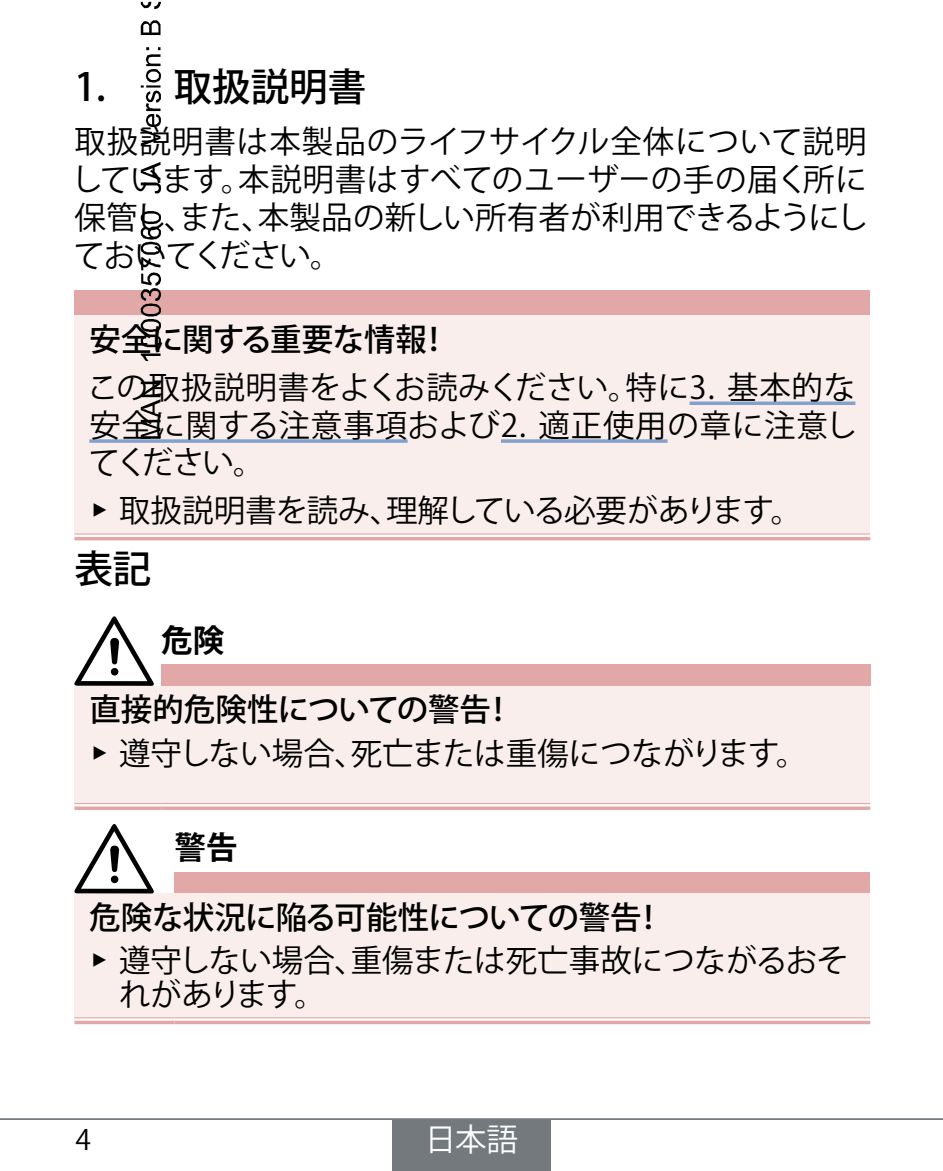
<style>
.page{position:relative;width:943px;height:1171px;background:#fff}
.page>*{position:absolute;margin:0;border:0;box-sizing:border-box;transform-origin:0 0}
.t1{font:500 38.5px "Koz Go Pro";color:#000}
.t2{font:31.5px/37.8px "Koz Go Pro";color:#000;text-align:justify}
.t3{font:31.5px "Koz Go Pro";letter-spacing:-.02em;color:#000}
.t4{font:500 31.5px "Koz Go Pro";letter-spacing:-.02em;color:#000}
.t5{font:700 31.5px "Koz Go Pro";color:#000}
.t6{font:31.5px "Koz Go Pro";color:#fff}
.t7{font:28px "Koz Go Pro";color:#000}
.s1{font-family:"Arial Unicode MS"}
.s2{font-weight:500}
</style>
<div class="page">
<div style="left:74px;top:290px;width:796px;height:26px;background:#e2a8a8"></div>
<div style="left:74px;top:316px;width:796px;height:221px;background:#faeeed"></div>
<svg style="left:74px;top:534px;width:796px;height:3px;fill:#fdf9f9"></svg>
<hr style="left:74px;top:533px;width:796px;height:1px;background:#e2a8a8">
<hr style="left:74px;top:537px;width:796px;height:3px;background:#e2a8a8">
<svg style="left:689px;top:401px;width:166px;height:4px"></svg>
<svg style="left:89px;top:439px;width:318px;height:4px"></svg>
<svg style="left:501px;top:439px;width:166px;height:4px"></svg>
<div style="left:161px;top:664px;width:709px;height:22px;background:#e2a8a8"></div>
<div style="left:74px;top:686px;width:796px;height:120px;background:#faeeed"></div>
<div style="left:74px;top:803px;width:87px;height:7px;background:#fcf8f8"></div>
<div style="left:161px;top:803px;width:709px;height:7px;background:#fcf8f8"></div>
<hr style="left:74px;top:803px;width:87px;height:1px;background:#e2a8a8">
<svg style="left:74px;top:806px;width:87px;height:4px"></svg>
<hr style="left:161px;top:803px;width:709px;height:1px;background:#e2a8a8">
<svg style="left:161px;top:806px;width:709px;height:4px;background:#e5b2b2"></svg>
<svg style="left:74px;top:616px;width:80px;height:70px"></svg>
<div style="left:111px;top:668px;width:7px;height:7px;background:#000;border-radius:50%"></div>
<div style="left:175px;top:872px;width:695px;height:21px;background:#e2a8a8"></div>
<div style="left:74px;top:893px;width:796px;height:127px;background:#faeeed"></div>
<svg style="left:75px;top:1018px;width:100px;height:2px"></svg>
<svg style="left:175px;top:1018px;width:695px;height:2px"></svg>
<hr style="left:74px;top:1017px;width:101px;height:1px;background:#e2a8a8">
<svg style="left:74px;top:1020px;width:101px;height:4px"></svg>
<hr style="left:175px;top:1017px;width:695px;height:1px;background:#e2a8a8">
<svg style="left:175px;top:1020px;width:695px;height:4px;background:#e7b8b8"></svg>
<svg style="left:74px;top:824px;width:80px;height:69px"></svg>
<div style="left:111px;top:875px;width:7px;height:8px;background:#000;border-radius:50%"></div>
<hr style="left:0;top:1118px;width:943px;height:2px;background:#73797c">
<div style="left:392px;top:1119px;width:159px;height:52px;background:#73797c"></div>
<svg style="left:141px;top:382px;width:19px;height:57px"></svg>
<svg style="left:141px;top:353px;width:19px;height:8px"></svg>
<svg style="left:141px;top:211px;width:20px;height:136px"></svg>
<svg style="left:141px;top:162px;width:20px;height:31px"></svg>
<svg style="left:141px;top:47px;width:20px;height:99px"></svg>
<svg style="left:141px;top:20px;width:19px;height:15px"></svg>
<svg style="left:141px;top:2px;width:20px;height:7px"></svg>
<p class="t1" style="left:74px;top:62px;width:293px">1. 取扱説明書</p>
<p class="t2" style="left:71px;top:124px;width:798px">取扱説明書は本製品のライフサイクル全体について説明しています。本説明書はすべてのユーザーの手の届く所に保管し、また、本製品の新しい所有者が利用できるようにしておいてください。</p>
<p class="t4" style="left:89px;top:319px;width:362px">安全に関する重要な情報！</p>
<p class="t2" style="left:87px;top:369px;width:771px">この取扱説明書をよくお読みください。特に3. 基本的な安全に関する注意事項および2. 適正使用の章に注意してください。</p>
<p class="t3" style="left:89px;top:490px;width:714px"><span class="s1">▶</span> 取扱説明書を読み、理解している必要があります。</p>
<p class="t1" style="left:74px;top:544px;width:78px">表記</p>
<p class="t5" style="left:161px;top:620px;width:64px">危険</p>
<p class="t2" style="left:89px;top:688px;width:720px;line-height:43.4px"><span class="s2">直接的危険性についての警告！<br></span><span class="s1">▶</span> 遵守しない場合、死亡または重傷につながります。</p>
<p class="t5" style="left:175px;top:827px;width:64px">警告</p>
<p class="t2" style="left:89px;top:896px;width:760px;line-height:43.4px"><span class="s2">危険な状況に陥る可能性についての警告！<br></span><span class="s1">▶</span> 遵守しない場合、重傷または死亡事故につながるおそ</p>
<p class="t2" style="left:119px;top:976px;width:208px">れがあります。</p>
<p class="t7" style="left:76px;top:1121px;width:17px">4</p>
<p class="t6" style="left:425px;top:1119px;width:95px">日本語</p>
</div>
